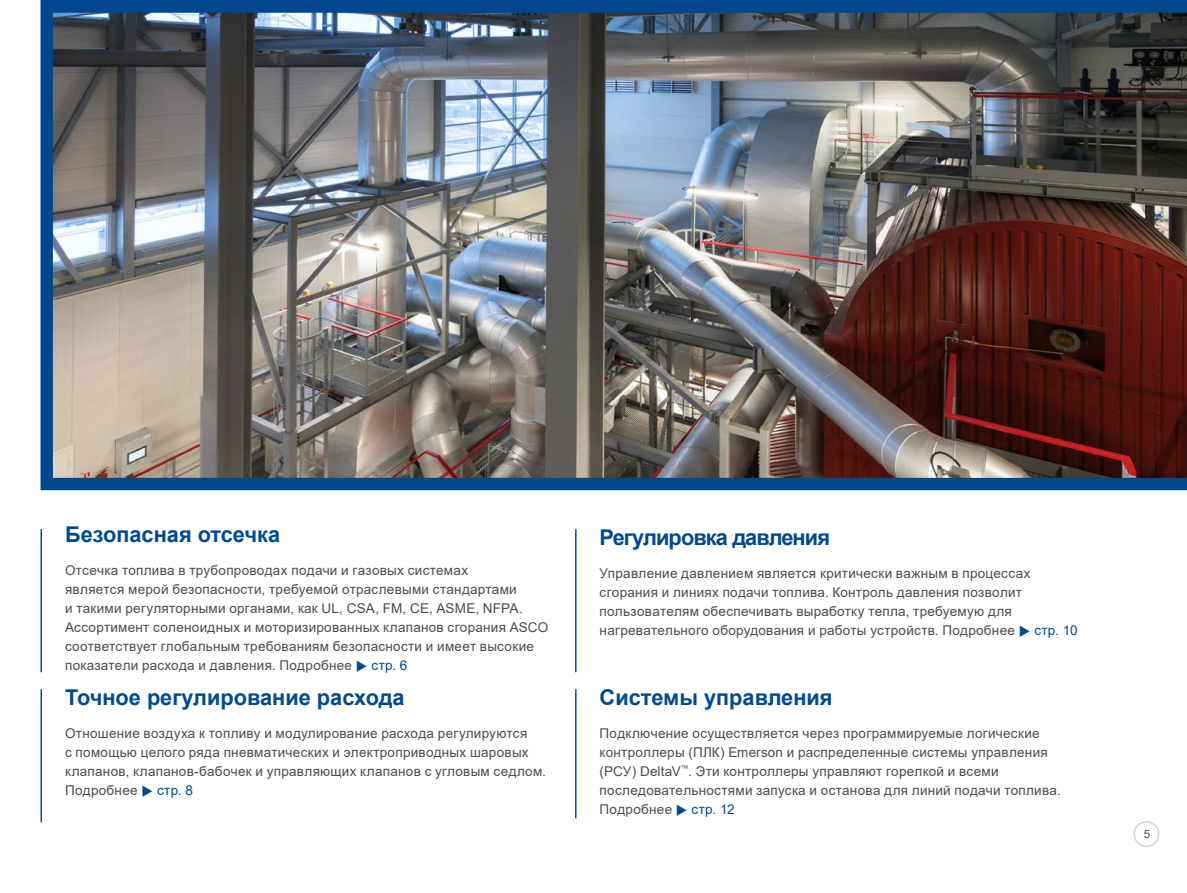
<style>
.page{position:relative;width:1187px;height:893px;background:#fff}
.page>*{position:absolute;margin:0;border:0;box-sizing:border-box;transform-origin:0 0}
.t1{font:700 21.75px "Arial";color:#004a8d}
.t2{font:700 21.75px "Arial";letter-spacing:-.04em;color:#004a8d}
.t3{font:13.5px/19px "Arial";letter-spacing:.02em;color:#4c4c4e}
.t4{font:11.55px "Arial";color:#4c4c4e}
.s1{color:#004a8d}
</style>
<div class="page">
<div style="left:1133px;top:821px;width:26px;height:26px;border:2px solid #d1d3d4;border-radius:50%"></div>
<hr style="left:40px;top:529px;width:2px;height:143px;background:#004a8d">
<hr style="left:575px;top:529px;width:1px;height:143px;background:#004a8d">
<hr style="left:40px;top:689px;width:2px;height:133px;background:#004a8d">
<hr style="left:575px;top:689px;width:1px;height:129px;background:#004a8d">
<img style="left:40px;top:0;width:1146px;height:490px">
<p class="t1" style="left:65px;top:519px;width:216px">Безопасная отсечка</p>
<p class="t3" style="left:65px;top:560px;width:484px">Отсечка топлива в трубопроводах подачи и газовых системах<br>является мерой безопасности, требуемой отраслевыми стандартами<br>и такими регуляторными органами, как UL, CSA, FM, CE, ASME, NFPA.<br>Ассортимент соленоидных и моторизированных клапанов сгорания ASCO соответствует глобальным требованиям безопасности и имеет высокие показатели расхода и давления. Подробнее <span class="s1">◆ стр. 6</span></p>
<p class="t1" style="left:65px;top:682px;width:341px">Точное регулирование расхода</p>
<p class="t3" style="left:65px;top:723px;width:482px">Отношение воздуха к топливу и модулирование расхода регулируются<br>с помощью целого ряда пневматических и электроприводных шаровых клапанов, клапанов-бабочек и управляющих клапанов с угловым седлом.<br>Подробнее <span class="s1">◆ стр. 8</span></p>
<p class="t2" style="left:599px;top:522px;width:232px">Регулировка давления</p>
<p class="t3" style="left:599px;top:563px;width:479px">Управление давлением является критически важным в процессах сгорания и линиях подачи топлива. Контроль давления позволит пользователям обеспечивать выработку тепла, требуемую для нагревательного оборудования и работы устройств. Подробнее <span class="s1">◆ стр. 10</span></p>
<p class="t1" style="left:599px;top:682px;width:234px">Системы управления</p>
<p class="t3" style="left:599px;top:723px;width:462px">Подключение осуществляется через программируемые логические контроллеры (ПЛК) Emerson и распределенные системы управления (РСУ) DeltaV<sup>™</sup>. Эти контроллеры управляют горелкой и всеми последовательностями запуска и останова для линий подачи топлива.<br>Подробнее <span class="s1">◆ стр. 12</span></p>
<p class="t4" style="left:1143px;top:826px;width:8px">5</p>
</div>
